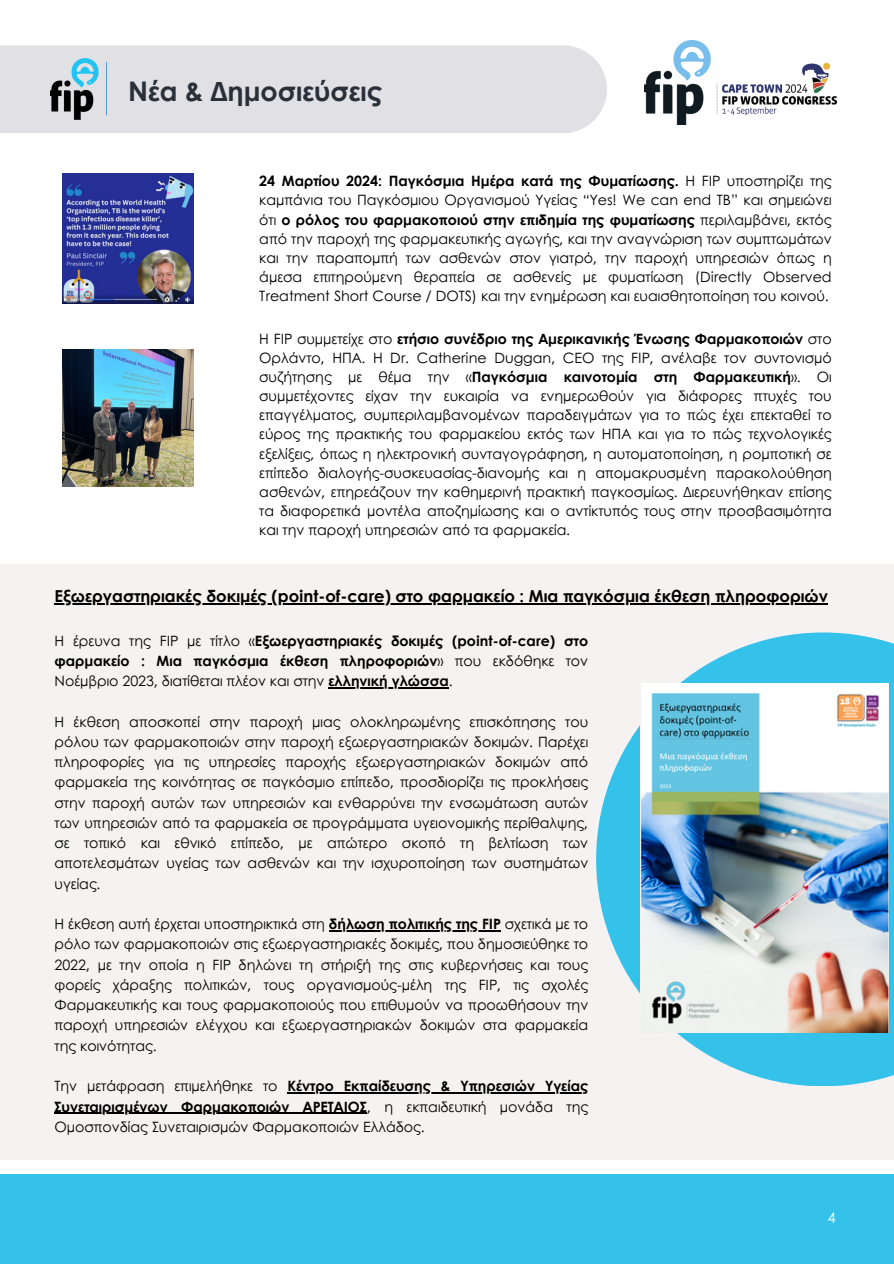
<style>
.page{position:relative;width:894px;height:1264px;background:#fff}
.page>*{position:absolute;margin:0;border:0;box-sizing:border-box;transform-origin:0 0}
.t1{font:700 27px "Century Gothic";color:#293039}
.t2{font:700 16.5px "Century Gothic";color:#000}
.t3{font:15px "Century Gothic";color:#fff}
.t4{font:14.25px/19.2px "Century Gothic";color:#000;text-align:justify}
.t5{font:700 14.25px/20.2px "Century Gothic";color:#000;text-align:justify}
.s1{font-weight:700}
.s2{font-weight:400}
</style>
<div class="page">
<div style="left:0;top:45px;width:606px;height:88px;background:#e1e1e5"></div>
<img style="left:50px;top:45px;width:57px;height:88px">
<img style="left:644px;top:41px;width:191px;height:84px">
<div style="left:0;top:564px;width:893px;height:595px;background:#f6f2f2"></div>
<div style="left:0;top:1174px;width:893px;height:89px;background:#34c1ea"></div>
<img style="left:63px;top:173px;width:130px;height:130px">
<img style="left:63px;top:349px;width:130px;height:137px">
<svg style="left:596px;top:632px;width:297px;height:454px;fill:#34c1ea"></svg>
<hr style="left:328px;top:687px;width:121px;height:1px;background:#000">
<hr style="left:329px;top:930px;width:171px;height:1px;background:#000">
<hr style="left:287px;top:1092px;width:301px;height:1px;background:#000">
<hr style="left:54px;top:1112px;width:313px;height:1px;background:#000">
<img style="left:640px;top:683px;width:247px;height:349px">
<hr style="left:54px;top:603px;width:773px;height:1px;background:#000">
<h1 class="t1" style="left:128px;top:71px;width:255px">Νέα &amp; Δημοσιεύσεις</h1>
<p class="t4" style="left:259px;top:171px;width:574px"><span class="s1">24 Μαρτίου 2024: Παγκόσμια Ημέρα κατά της Φυματίωσης.</span> Η FIP υποστηρίζει της καμπάνια του Παγκόσμιου Οργανισμού Υγείας “Yes! We can end TB” και σημειώνει ότι <span class="s1">ο ρόλος του φαρμακοποιού στην επιδημία της φυματίωσης</span> περιλαμβάνει, εκτός από την παροχή της φαρμακευτικής αγωγής, και την αναγνώριση των συμπτωμάτων και την παραπομπή των ασθενών στον γιατρό, την παροχή υπηρεσιών όπως η άμεσα επιτηρούμενη θεραπεία σε ασθενείς με φυματίωση (Directly Observed Treatment Short Course / DOTS) και την ενημέρωση και ευαισθητοποίηση του κοινού.</p>
<p class="t4" style="left:259px;top:328px;width:574px">H FIP συμμετείχε στο <span class="s1">ετήσιο συνέδριο της Αμερικανικής Ένωσης Φαρμακοποιών</span> στο Ορλάντο, ΗΠΑ. Η Dr. Catherine Duggan, CEO της FIP, ανέλαβε τον συντονισμό συζήτησης με θέμα την «<span class="s1">Παγκόσμια καινοτομία στη Φαρμακευτική</span>». Οι συμμετέχοντες είχαν την ευκαιρία να ενημερωθούν για διάφορες πτυχές του επαγγέλματος, συμπεριλαμβανομένων παραδειγμάτων για το πώς έχει επεκταθεί το εύρος της πρακτικής του φαρμακείου εκτός των ΗΠΑ και για το πώς τεχνολογικές εξελίξεις, όπως η ηλεκτρονική συνταγογράφηση, η αυτοματοποίηση, η ρομποτική σε επίπεδο διαλογής-συσκευασίας-διανομής και η απομακρυσμένη παρακολούθηση ασθενών, επηρεάζουν την καθημερινή πρακτική παγκοσμίως. Διερευνήθηκαν επίσης τα διαφορετικά μοντέλα αποζημίωσης και ο αντίκτυπός τους στην προσβασιμότητα και την παροχή υπηρεσιών από τα φαρμακεία.</p>
<p class="t2" style="left:54px;top:584px;width:774px">Εξωεργαστηριακές δοκιμές (point-of-care) στο φαρμακείο : Μια παγκόσμια έκθεση πληροφοριών</p>
<p class="t5" style="left:54px;top:629px;width:535px"><span class="s2">Η έρευνα της FIP με τίτλο «</span>Εξωεργαστηριακές δοκιμές (point-of-care) στο φαρμακείο : Μια παγκόσμια έκθεση πληροφοριών<span class="s2">» που εκδόθηκε τον Νοέμβριο 2023, διατίθεται πλέον και στην</span> ελληνική γλώσσα<span class="s2">.</span></p>
<p class="t4" style="left:54px;top:710px;width:535px;line-height:20.2px">Η έκθεση αποσκοπεί στην παροχή μιας ολοκληρωμένης επισκόπησης του ρόλου των φαρμακοποιών στην παροχή εξωεργαστηριακών δοκιμών. Παρέχει πληροφορίες για τις υπηρεσίες παροχής εξωεργαστηριακών δοκιμών από φαρμακεία της κοινότητας σε παγκόσμιο επίπεδο, προσδιορίζει τις προκλήσεις στην παροχή αυτών των υπηρεσιών και ενθαρρύνει την ενσωμάτωση αυτών των υπηρεσιών από τα φαρμακεία σε προγράμματα υγειονομικής περίθαλψης, σε τοπικό και εθνικό επίπεδο, με απώτερο σκοπό τη βελτίωση των αποτελεσμάτων υγείας των ασθενών και την ισχυροποίηση των συστημάτων υγείας.</p>
<p class="t4" style="left:54px;top:913px;width:535px;line-height:20.2px">Η έκθεση αυτή έρχεται υποστηρικτικά στη <span class="s1">δήλωση πολιτικής της FIP</span> σχετικά με το ρόλο των φαρμακοποιών στις εξωεργαστηριακές δοκιμές, που δημοσιεύθηκε το 2022, με την οποία η FIP δηλώνει τη στήριξή της στις κυβερνήσεις και τους φορείς χάραξης πολιτικών, τους οργανισμούς-μέλη της FIP, τις σχολές Φαρμακευτικής και τους φαρμακοποιούς που επιθυμούν να προωθήσουν την παροχή υπηρεσιών ελέγχου και εξωεργαστηριακών δοκιμών στα φαρμακεία της κοινότητας.</p>
<p class="t4" style="left:54px;top:1075px;width:535px;line-height:20.2px">Την μετάφραση επιμελήθηκε το <span class="s1">Κέντρο Εκπαίδευσης &amp; Υπηρεσιών Υγείας Συνεταιρισμένων Φαρμακοποιών ΑΡΕΤΑΙΟΣ</span>, η εκπαιδευτική μονάδα της Ομοσπονδίας Συνεταιρισμών Φαρμακοποιών Ελλάδος.</p>
<p class="t3" style="left:827px;top:1206px;width:10px">4</p>
</div>
